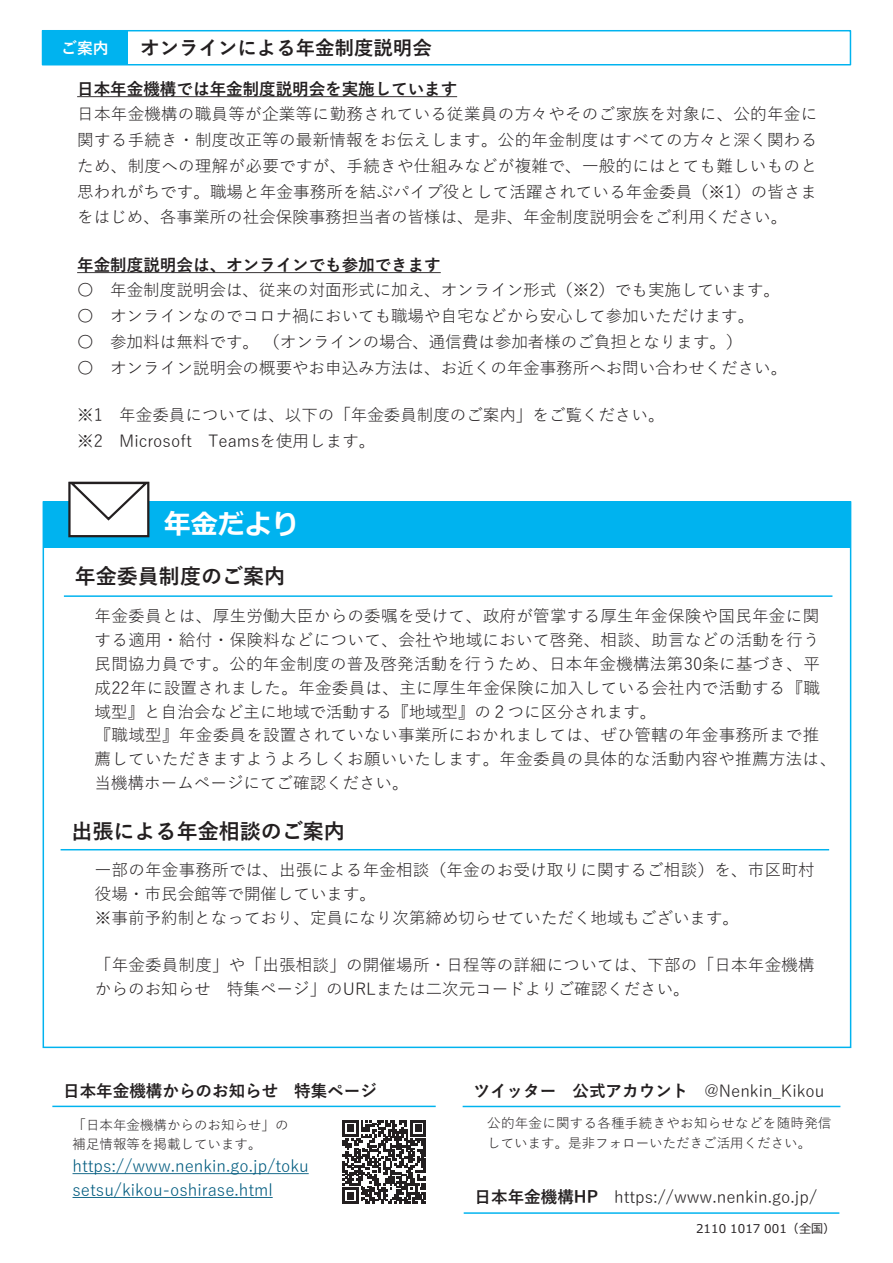
<style>
.page{position:relative;width:893px;height:1263px;background:#fff}
.page>*{position:absolute;margin:0;border:0;box-sizing:border-box;transform-origin:0 0}
.t1{font:700 27px "Meiryo";color:#fff}
.t2{font:700 21px "Yu Gothic";color:#231f20}
.t3{font:700 19.5px "Yu Gothic";color:#231f20}
.t4{font:16.65px "Yu Gothic";letter-spacing:.02em;color:#231f20}
.t5{font:16.5px/23.7px "Yu Gothic";color:#231f20}
.t6{font:16.5px/25.8px "Yu Gothic";letter-spacing:.02em;color:#231f20}
.t7{font:700 16.5px "Yu Gothic";color:#231f20}
.t8{font:16.5px/23.7px "Yu Gothic";color:#005b7f}
.t9{font:700 15.9px "Yu Gothic";color:#fff}
.t10{font:13.5px/19.5px "Yu Gothic";color:#231f20}
.t11{font:12px "Meiryo";letter-spacing:.005em;color:#231f20}
.s1{font-weight:700}
</style>
<div class="page">
<div style="left:43px;top:501px;width:808px;height:47px;background:#00b3ef"></div>
<hr style="left:61px;top:849px;width:768px;height:1px;background:#00b3ef">
<hr style="left:64px;top:595px;width:768px;height:2px;background:#00b3ef">
<div style="left:69px;top:483px;width:79px;height:53px;background:#fff"></div>
<div style="left:68px;top:482px;width:81px;height:55px;border:2px solid #231f20"></div>
<svg style="left:68px;top:481px;width:81px;height:41px"></svg>
<hr style="left:52px;top:1105px;width:384px;height:2px;background:#00b3ef">
<hr style="left:463px;top:1106px;width:377px;height:1px;background:#00b3ef">
<hr style="left:464px;top:1212px;width:375px;height:2px;background:#00b3ef">
<svg style="left:73px;top:1173px;width:236px;height:1px"></svg>
<svg style="left:73px;top:1197px;width:200px;height:1px"></svg>
<svg style="left:343px;top:1121px;width:83px;height:82px"></svg>
<svg style="left:77px;top:96px;width:380px;height:1px"></svg>
<svg style="left:77px;top:272px;width:364px;height:1px"></svg>
<div style="left:43px;top:31px;width:85px;height:34px;background:#00b3ef"></div>
<div style="left:42px;top:30px;width:809px;height:35px;border:1px solid #00b3ef"></div>
<p class="t9" style="left:61px;top:39px;width:49px">ご案内</p>
<p class="t3" style="left:140px;top:37px;width:293px">オンラインによる年金制度説明会</p>
<p class="t7" style="left:77px;top:79px;width:382px">日本年金機構では年金制度説明会を実施しています</p>
<p class="t6" style="left:77px;top:99px;width:742px">日本年金機構の職員等が企業等に勤務されている従業員の方々やそのご家族を対象に、公的年金に関する手続き・制度改正等の最新情報をお伝えします。公的年金制度はすべての方々と深く関わる</p>
<p class="t4" style="left:77px;top:150px;width:742px">ため、制度への理解が必要ですが、手続きや仕組みなどが複雑で、一般的にはとても難しいものと</p>
<p class="t5" style="left:77px;top:177px;width:741px;line-height:25.8px">思われがちです。職場と年金事務所を結ぶパイプ役として活躍されている年金委員（※1）の皆さまをはじめ、各事業所の社会保険事務担当者の皆様は、是非、年金制度説明会をご利用ください。</p>
<p class="t7" style="left:77px;top:255px;width:365px">年金制度説明会は、オンラインでも参加できます</p>
<p class="t5" style="left:77px;top:275px;width:712px;line-height:25.8px">〇 年金制度説明会は、従来の対面形式に加え、オンライン形式（※2）でも実施しています。〇 オンラインなのでコロナ禍においても職場や自宅などから安心して参加いただけます。<br>〇 参加料は無料です。（オンラインの場合、通信費は参加者様のご負担となります。）<br>〇 オンライン説明会の概要やお申込み方法は、お近くの年金事務所へお問い合わせください。</p>
<p class="t5" style="left:77px;top:400px;width:589px;line-height:25.8px">※1 年金委員については、以下の「年金委員制度のご案内」をご覧ください。※2 Microsoft Teamsを使用します。</p>
<h1 class="t1" style="left:164px;top:509px;width:136px">年金だより</h1>
<p class="t2" style="left:75px;top:564px;width:212px">年金委員制度のご案内</p>
<p class="t6" style="left:95px;top:601px;width:726px">年金委員とは、厚生労働大臣からの委嘱を受けて、政府が管掌する厚生年金保険や国民年金に関</p>
<p class="t4" style="left:95px;top:625px;width:727px">する適用・給付・保険料などについて、会社や地域において啓発、相談、助言などの活動を行う</p>
<p class="t5" style="left:95px;top:650px;width:744px">民間協力員です。公的年金制度の普及啓発活動を行うため、日本年金機構法第30条に基づき、平成22年に設置されました。年金委員は、主に厚生年金保険に加入している会社内で活動する『職域型』と自治会など主に地域で活動する『地域型』の２つに区分されます。<br>『職域型』年金委員を設置されていない事業所におかれましては、ぜひ管轄の年金事務所まで推薦していただきますようよろしくお願いいたします。年金委員の具体的な活動内容や推薦方法は、当機構ホームページにてご確認ください。</p>
<p class="t2" style="left:71px;top:819px;width:275px">出張による年金相談のご案内</p>
<p class="t5" style="left:95px;top:856px;width:721px">一部の年金事務所では、出張による年金相談（年金のお受け取りに関するご相談）を、市区町村役場・市民会館等で開催しています。<br>※事前予約制となっており、定員になり次第締め切らせていただく地域もございます。</p>
<p class="t5" style="left:95px;top:951px;width:721px">「年金委員制度」や「出張相談」の開催場所・日程等の詳細については、下部の「日本年金機構からのお知らせ 特集ページ」のURLまたは二次元コードよりご確認ください。</p>
<p class="t7" style="left:63px;top:1081px;width:315px">日本年金機構からのお知らせ 特集ページ</p>
<p class="t5" style="left:473px;top:1076px;width:352px"><span class="s1">ツイッター 公式アカウント</span> @Nenkin_Kikou</p>
<p class="t10" style="left:73px;top:1113px;width:218px">「日本年金機構からのお知らせ」の補足情報等を掲載しています。</p>
<p class="t8" style="left:73px;top:1152px;width:238px">https://www.nenkin.go.jp/toku setsu/kikou-oshirase.html</p>
<p class="t10" style="left:487px;top:1112px;width:346px">公的年金に関する各種手続きやお知らせなどを随時発信しています。是非フォローいただきご活用ください。</p>
<p class="t5" style="left:475px;top:1183px;width:344px"><span class="s1">日本年金機構HP</span> https://www.nenkin.go.jp/</p>
<p class="t11" style="left:696px;top:1222px;width:141px">2110 1017 001（全国）</p>
</div>
